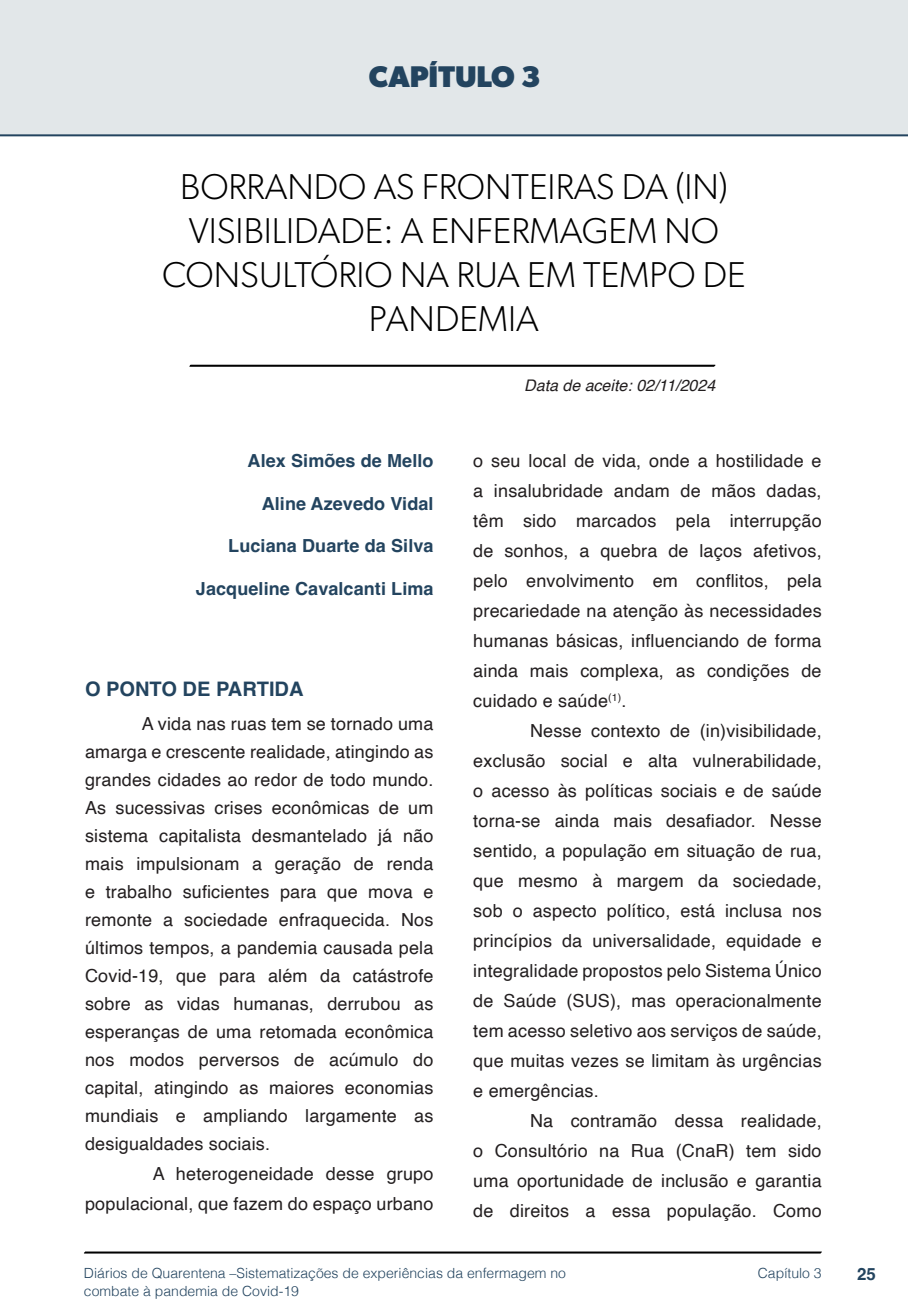
<style>
.page{position:relative;width:908px;height:1304px;background:#fff}
.page>*{position:absolute;margin:0;border:0;box-sizing:border-box;transform-origin:0 0}
.t1{font:300 36px/44px "Gibson";color:#000;text-align:center}
.t2{font:700 30px "Gibson";color:#23445f}
.t3{font:700 20px "Helvetica";color:#23445f}
.t4{font:18px/30px "Helvetica";letter-spacing:.01em;color:#231f20;text-align:justify}
.t5{font:700 18px "Helvetica";letter-spacing:.005em;color:#23445f}
.t6{font:700 16.8px "Helvetica";color:#23445f}
.t7{font:italic 16px "Helvetica";color:#231f20}
.t8{font:300 14px/18px "Helvetica";color:#23445f}
</style>
<div class="page">
<svg style="left:84px;top:1251px;width:737px;height:3px;background:#515151"></svg>
<svg style="left:189px;top:364px;width:526px;height:3px;background:#4f4f4f"></svg>
<div style="left:0;top:0;width:907px;height:136px;background:#e2e7e9"></div>
<div style="left:44px;top:72px;width:68px;height:61px;background:#e2e7e9"></div>
<h2 class="t2" style="left:369px;top:58px;width:173px">CAPÍTULO 3</h2>
<h1 class="t1" style="left:162px;top:164px;width:584px">BORRANDO AS FRONTEIRAS DA (IN)<br>VISIBILIDADE: A ENFERMAGEM NO<br>CONSULTÓRIO NA RUA EM TEMPO DE<br>PANDEMIA</h1>
<p class="t5" style="left:247px;top:450px;width:187px">Alex Simões de Mello</p>
<p class="t5" style="left:261px;top:492px;width:173px">Aline Azevedo Vidal</p>
<p class="t5" style="left:228px;top:535px;width:207px">Luciana Duarte da Silva</p>
<p class="t5" style="left:196px;top:578px;width:239px">Jacqueline Cavalcanti Lima</p>
<p class="t3" style="left:85px;top:677px;width:220px">O PONTO DE PARTIDA</p>
<p class="t4" style="left:85px;top:710px;width:350px;line-height:28px;text-indent:57px">A vida nas ruas tem se tornado uma amarga e crescente realidade, atingindo as grandes cidades ao redor de todo mundo.<br>As sucessivas crises econômicas de um sistema capitalista desmantelado já não mais impulsionam a geração de renda e trabalho suficientes para que mova e remonte a sociedade enfraquecida. Nos últimos tempos, a pandemia causada pela Covid-19, que para além da catástrofe sobre as vidas humanas, derrubou as esperanças de uma retomada econômica nos modos perversos de acúmulo do capital, atingindo as maiores economias mundiais e ampliando largamente as desigualdades sociais.</p>
<p class="t4" style="left:85px;top:1159px;width:350px;text-align:right">A heterogeneidade desse grupo populacional, que fazem do espaço urbano</p>
<p class="t7" style="left:524px;top:373px;width:192px">Data de aceite: 02/11/2024</p>
<p class="t4" style="left:473px;top:446px;width:350px">o seu local de vida, onde a hostilidade e a insalubridade andam de mãos dadas, têm sido marcados pela interrupção de sonhos, a quebra de laços afetivos, pelo envolvimento em conflitos, pela precariedade na atenção às necessidades humanas básicas, influenciando de forma ainda mais complexa, as condições de cuidado e saúde<sup>(1)</sup>.</p>
<p class="t4" style="left:473px;top:716px;width:350px;text-indent:57px">Nesse contexto de (in)visibilidade, exclusão social e alta vulnerabilidade, o acesso às políticas sociais e de saúde torna-se ainda mais desafiador. Nesse sentido, a população em situação de rua, que mesmo à margem da sociedade, sob o aspecto político, está inclusa nos princípios da universalidade, equidade e integralidade propostos pelo Sistema Único de Saúde (SUS), mas operacionalmente tem acesso seletivo aos serviços de saúde, que muitas vezes se limitam às urgências e emergências.</p>
<p class="t4" style="left:473px;top:1106px;width:350px;text-indent:57px">Na contramão dessa realidade, o Consultório na Rua (CnaR) tem sido uma oportunidade de inclusão e garantia de direitos a essa população. Como</p>
<p class="t8" style="left:84px;top:1263px;width:483px">Diários de Quarentena –Sistematizações de experiências da enfermagem no combate à pandemia de Covid-19</p>
<p class="t8" style="left:757px;top:1263px;width:65px">Capítulo 3</p>
<p class="t6" style="left:856px;top:1264px;width:20px">25</p>
</div>
